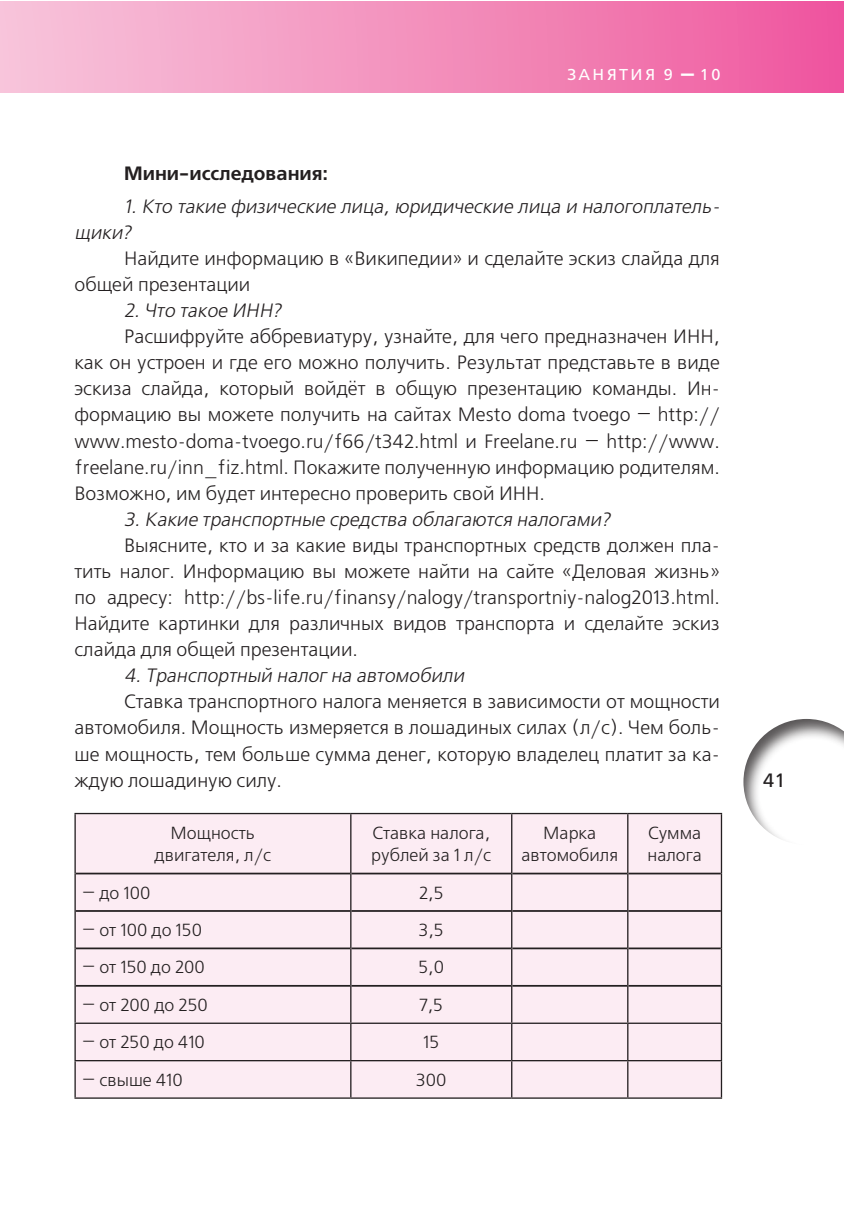
<style>
.page{position:relative;width:844px;height:1216px;background:#fff}
.page>*{position:absolute;margin:0;border:0;box-sizing:border-box;transform-origin:0 0}
.t1{font:19.25px/26.1px "Free Set C";color:#231f20;text-align:justify}
.t2{font:italic 19.25px/26.1px "Free Set C";color:#231f20}
.t3{font:700 19.25px "Free Set C";color:#231f20}
.t4{font:19.25px "Free Set C San Pin";color:#231f20}
.t5{font:17.5px/22.6px "Free Set C";color:#231f20;text-align:center}
.t6{font:15.75px "Free Set C San Pin";letter-spacing:.15em;color:#fff}
.s1{font-family:"Kabel C";font-weight:700;font-size:19.25px}
</style>
<div class="page">
<div style="left:0;top:1px;width:843px;height:92px;background:linear-gradient(to right,#f7c6db,#ef589e)"></div>
<div style="left:742px;top:718px;width:101px;height:128px;background:#231f20;opacity:.75"></div>
<div style="left:76px;top:814px;width:644px;height:283px;background:#fcecf3"></div>
<hr style="left:76px;top:872px;width:274px;height:2px;background:#231f20">
<hr style="left:351px;top:872px;width:160px;height:2px;background:#231f20">
<hr style="left:512px;top:872px;width:115px;height:2px;background:#231f20">
<hr style="left:628px;top:872px;width:92px;height:2px;background:#231f20">
<hr style="left:76px;top:910px;width:274px;height:1px;background:#231f20">
<hr style="left:351px;top:910px;width:160px;height:1px;background:#231f20">
<hr style="left:512px;top:910px;width:115px;height:1px;background:#231f20">
<hr style="left:628px;top:910px;width:92px;height:1px;background:#231f20">
<hr style="left:76px;top:947px;width:274px;height:2px;background:#231f20">
<hr style="left:351px;top:947px;width:160px;height:2px;background:#231f20">
<hr style="left:512px;top:947px;width:115px;height:2px;background:#231f20">
<hr style="left:628px;top:947px;width:92px;height:2px;background:#231f20">
<hr style="left:76px;top:984px;width:274px;height:2px;background:#231f20">
<hr style="left:351px;top:984px;width:160px;height:2px;background:#231f20">
<hr style="left:512px;top:984px;width:115px;height:2px;background:#231f20">
<hr style="left:628px;top:984px;width:92px;height:2px;background:#231f20">
<hr style="left:74px;top:812px;width:277px;height:2px;background:#231f20">
<hr style="left:74px;top:814px;width:2px;height:59px;background:#231f20">
<hr style="left:351px;top:812px;width:160px;height:2px;background:#231f20">
<hr style="left:350px;top:814px;width:1px;height:59px;background:#231f20">
<hr style="left:511px;top:812px;width:116px;height:2px;background:#231f20">
<hr style="left:511px;top:814px;width:1px;height:59px;background:#231f20">
<hr style="left:627px;top:812px;width:95px;height:2px;background:#231f20">
<hr style="left:627px;top:814px;width:1px;height:59px;background:#231f20">
<hr style="left:720px;top:814px;width:2px;height:59px;background:#231f20">
<hr style="left:74px;top:873px;width:2px;height:37px;background:#231f20">
<hr style="left:350px;top:873px;width:1px;height:37px;background:#231f20">
<hr style="left:511px;top:873px;width:1px;height:37px;background:#231f20">
<hr style="left:627px;top:873px;width:1px;height:37px;background:#231f20">
<hr style="left:720px;top:873px;width:2px;height:37px;background:#231f20">
<hr style="left:74px;top:910px;width:2px;height:38px;background:#231f20">
<hr style="left:350px;top:910px;width:1px;height:38px;background:#231f20">
<hr style="left:511px;top:910px;width:1px;height:38px;background:#231f20">
<hr style="left:627px;top:910px;width:1px;height:38px;background:#231f20">
<hr style="left:720px;top:910px;width:2px;height:38px;background:#231f20">
<hr style="left:74px;top:948px;width:2px;height:37px;background:#231f20">
<hr style="left:350px;top:948px;width:1px;height:37px;background:#231f20">
<hr style="left:511px;top:948px;width:1px;height:37px;background:#231f20">
<hr style="left:627px;top:948px;width:1px;height:37px;background:#231f20">
<hr style="left:720px;top:948px;width:2px;height:37px;background:#231f20">
<hr style="left:74px;top:985px;width:2px;height:37px;background:#231f20">
<hr style="left:350px;top:985px;width:1px;height:37px;background:#231f20">
<hr style="left:511px;top:985px;width:1px;height:37px;background:#231f20">
<hr style="left:627px;top:985px;width:1px;height:37px;background:#231f20">
<hr style="left:720px;top:985px;width:2px;height:37px;background:#231f20">
<hr style="left:74px;top:1022px;width:277px;height:1px;background:#231f20">
<hr style="left:74px;top:1023px;width:2px;height:36px;background:#231f20">
<hr style="left:351px;top:1022px;width:160px;height:1px;background:#231f20">
<hr style="left:350px;top:1023px;width:1px;height:36px;background:#231f20">
<hr style="left:511px;top:1022px;width:116px;height:1px;background:#231f20">
<hr style="left:511px;top:1023px;width:1px;height:36px;background:#231f20">
<hr style="left:627px;top:1022px;width:95px;height:1px;background:#231f20">
<hr style="left:627px;top:1023px;width:1px;height:36px;background:#231f20">
<hr style="left:720px;top:1023px;width:2px;height:36px;background:#231f20">
<hr style="left:74px;top:1059px;width:277px;height:2px;background:#231f20">
<hr style="left:74px;top:1061px;width:2px;height:36px;background:#231f20">
<hr style="left:351px;top:1059px;width:160px;height:2px;background:#231f20">
<hr style="left:350px;top:1061px;width:1px;height:36px;background:#231f20">
<hr style="left:511px;top:1059px;width:116px;height:2px;background:#231f20">
<hr style="left:511px;top:1061px;width:1px;height:36px;background:#231f20">
<hr style="left:627px;top:1059px;width:95px;height:2px;background:#231f20">
<hr style="left:627px;top:1061px;width:1px;height:36px;background:#231f20">
<hr style="left:720px;top:1061px;width:2px;height:36px;background:#231f20">
<hr style="left:74px;top:1097px;width:277px;height:1px;background:#231f20">
<hr style="left:351px;top:1097px;width:160px;height:1px;background:#231f20">
<hr style="left:511px;top:1097px;width:116px;height:1px;background:#231f20">
<hr style="left:627px;top:1097px;width:95px;height:1px;background:#231f20">
<p class="t6" style="left:567px;top:66px;width:155px">занятия 9 <span class="s1">—</span> 10</p>
<p class="t3" style="left:124px;top:162px;width:205px">Мини-исследования:</p>
<p class="t2" style="left:74px;top:194px;width:650px;text-indent:50px">1.Кто такие физические лица,юридические лица и налогоплатель&shy;щики?</p>
<p class="t1" style="left:74px;top:246px;width:646px;text-indent:50px">Найдите информацию в «Википедии» и сделайте эскиз слайда для общей презентации</p>
<p class="t2" style="left:124px;top:298px;width:162px">2.Что такое ИНН?</p>
<p class="t1" style="left:74px;top:324px;width:646px;text-indent:50px">Расшифруйте аббревиатуру, узнайте, для чего предназначен ИНН, как он устроен и где его можно получить. Результат представьте в виде эскиза слайда, который войдёт в общую презентацию команды. Ин&shy;формацию вы можете получить на сайтах Mesto doma tvoego — http:// www.mesto-doma-tvoego.ru/f66/t342.html и Freelane.ru — http://www. freelane.ru/inn_fiz.html. Покажите полученную информацию родителям.<br>Возможно, им будет интересно проверить свой ИНН.</p>
<p class="t2" style="left:124px;top:507px;width:491px">3.Какие транспортные средства облагаются налогами?</p>
<p class="t1" style="left:74px;top:533px;width:646px;text-indent:50px">Выясните, кто и за какие виды транспортных средств должен пла&shy;тить налог. Информацию вы можете найти на сайте «Деловая жизнь» по адресу: http://bs-life.ru/finansy/nalogy/transportniy-nalog2013.html.<br>Найдите картинки для различных видов транспорта и сделайте эскиз слайда для общей презентации.</p>
<p class="t2" style="left:124px;top:663px;width:345px">4.Транспортный налог на автомобили</p>
<p class="t1" style="left:74px;top:689px;width:646px;text-indent:50px">Ставка транспортного налога меняется в зависимости от мощности автомобиля. Мощность измеряется в лошадиных силах (л/с). Чем боль&shy;ше мощность, тем больше сумма денег, которую владелец платит за ка&shy;ждую лошадиную силу.</p>
<p class="t5" style="left:155px;top:822px;width:118px">Мощность двигателя, л/с</p>
<p class="t5" style="left:371px;top:822px;width:122px;text-align:left">Ставка налога, рублей за 1 л/с</p>
<p class="t5" style="left:521px;top:822px;width:98px">Марка автомобиля</p>
<p class="t5" style="left:647px;top:822px;width:56px;text-align:left">Сумма налога</p>
<p class="t5" style="left:82px;top:882px;width:70px">— до 100</p>
<p class="t5" style="left:419px;top:882px;width:26px">2,5</p>
<p class="t5" style="left:82px;top:919px;width:121px">— от 100 до 150</p>
<p class="t5" style="left:419px;top:919px;width:26px">3,5</p>
<p class="t5" style="left:82px;top:956px;width:124px">— от 150 до 200</p>
<p class="t5" style="left:418px;top:956px;width:27px">5,0</p>
<p class="t5" style="left:82px;top:994px;width:127px">— от 200 до 250</p>
<p class="t5" style="left:419px;top:994px;width:25px">7,5</p>
<p class="t5" style="left:82px;top:1031px;width:124px">— от 250 до 410</p>
<p class="t5" style="left:423px;top:1031px;width:18px">15</p>
<p class="t5" style="left:82px;top:1069px;width:102px">— свыше 410</p>
<p class="t5" style="left:416px;top:1069px;width:32px">300</p>
<p class="t4" style="left:763px;top:770px;width:24px">41</p>
</div>
